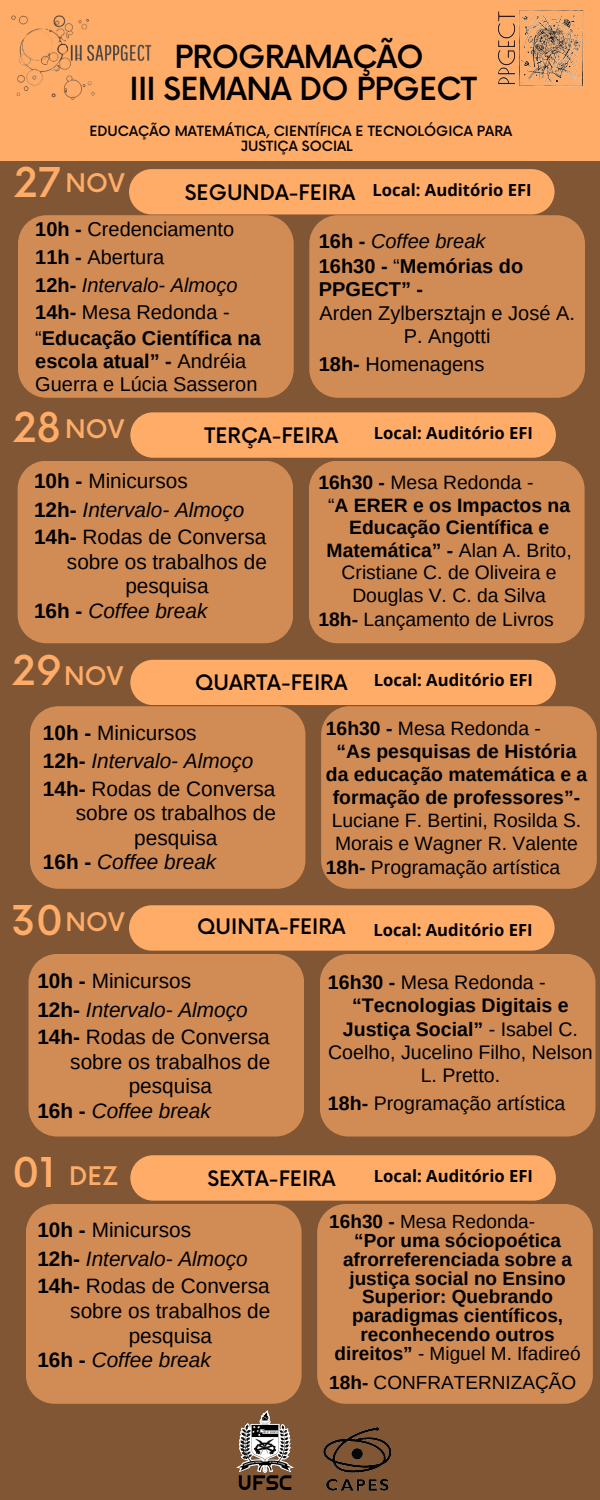
<style>
.page{position:relative;width:600px;height:1500px;background:#ffac68}
.page>*{position:absolute;margin:0;border:0;box-sizing:border-box;transform-origin:0 0}
.t1{font:500 40px "Now";color:#ffac68}
.t2{font:500 31px "Now";letter-spacing:-.025em;color:#000}
.t3{font:500 25px "Now";color:#ffac68}
.t4{font:20.8px/24.6px "Arimo";color:#000;text-align:center}
.t5{font:italic 20.8px "Arimo";color:#000}
.t6{font:500 20.8px "Now";color:#000}
.t7{font:20px/23.2px "Arimo";color:#000;text-align:center}
.t8{font:700 20px/23.2px "Arimo";color:#000}
.t9{font:italic 20px "Arimo";color:#000}
.t10{font:19.6px/23.2px "Arimo";color:#000;text-align:center}
.t11{font:700 19.4px/22.9px "Arimo";color:#000;text-align:center}
.t12{font:19.4px "Arimo";color:#000}
.t13{font:19.3px/22.5px "Arimo";color:#000;text-align:center}
.t14{font:700 19px/18.8px "Arimo";color:#000;text-align:center}
.t15{font:19px "Arimo";color:#000}
.t16{font:700 16.7px "Open Sans";color:#000}
.t17{font:500 13.8px/15px "Now";color:#000;text-align:center}
.s1{font-weight:700}
.s2{font-weight:700;font-style:normal}
.s3{font-weight:400}
</style>
<div class="page">
<div style="left:0;top:161px;width:600px;height:1339px;background:#805634"></div>
<div style="left:129px;top:169px;width:426px;height:45px;background:#ffac68"></div>
<img style="left:11px;top:15px;width:140px;height:85px">
<div style="left:18px;top:215px;width:276px;height:183px;background:#d18c55"></div>
<div style="left:309px;top:215px;width:276px;height:183px;background:#d18c55"></div>
<div style="left:18px;top:461px;width:275px;height:182px;background:#d18c55"></div>
<div style="left:309px;top:461px;width:276px;height:182px;background:#d18c55"></div>
<div style="left:30px;top:706px;width:275px;height:183px;background:#d18c55"></div>
<div style="left:321px;top:706px;width:276px;height:183px;background:#d18c55"></div>
<div style="left:29px;top:954px;width:275px;height:183px;background:#d18c55"></div>
<div style="left:320px;top:954px;width:275px;height:183px;background:#d18c55"></div>
<div style="left:26px;top:1204px;width:276px;height:200px;background:#d18c55"></div>
<div style="left:317px;top:1204px;width:276px;height:200px;background:#d18c55"></div>
<img style="left:497px;top:10px;width:87px;height:79px">
<img style="left:323px;top:1427px;width:69px;height:64px">
<img style="left:236px;top:1411px;width:58px;height:78px">
<div style="left:130px;top:412px;width:426px;height:46px;background:#ffac68"></div>
<div style="left:130px;top:660px;width:426px;height:45px;background:#ffac68"></div>
<div style="left:129px;top:905px;width:426px;height:46px;background:#ffac68"></div>
<div style="left:130px;top:1155px;width:426px;height:46px;background:#ffac68"></div>
<p class="t2" style="left:174px;top:40px;width:251px">PROGRAMAÇÃO</p>
<p class="t2" style="left:130px;top:72px;width:349px">III SEMANA DO PPGECT</p>
<p class="t17" style="left:89px;top:124px;width:424px">EDUCAÇÃO MATEMÁTICA, CIENTÍFICA E TECNOLÓGICA PARA<br>JUSTIÇA SOCIAL</p>
<p class="t16" style="left:372px;top:178px;width:161px">Local: Auditório EFI</p>
<p class="t1" style="left:14px;top:161px;width:48px">27</p>
<p class="t3" style="left:66px;top:170px;width:61px">NOV</p>
<p class="t6" style="left:185px;top:181px;width:172px">SEGUNDA-FEIRA</p>
<p class="t7" style="left:35px;top:218px;width:200px"><span class="s1">10h -</span> Credenciamento</p>
<p class="t7" style="left:35px;top:245px;width:130px"><span class="s1">11h -</span> Abertura</p>
<p class="t9" style="left:35px;top:274px;width:204px"><span class="s2">12h-</span> Intervalo- Almoço</p>
<p class="t7" style="left:35px;top:301px;width:196px"><span class="s1">14h-</span> Mesa Redonda -</p>
<p class="t8" style="left:35px;top:326px;width:227px"><span class="s3">“</span>Educação Científica na escola atual” - <span class="s3">Andréia<br>Guerra e Lúcia Sasseron</span></p>
<p class="t9" style="left:319px;top:230px;width:168px"><span class="s2">16h -</span> Coffee break</p>
<p class="t8" style="left:319px;top:255px;width:206px">16h30 - <span class="s3">“</span>Memórias do<br>PPGECT” -</p>
<p class="t7" style="left:319px;top:301px;width:257px">Arden Zylbersztajn e José A.<br>P. Angotti</p>
<p class="t7" style="left:319px;top:353px;width:167px"><span class="s1">18h-</span> Homenagens</p>
<p class="t1" style="left:13px;top:406px;width:49px">28</p>
<p class="t6" style="left:224px;top:413px;width:135px">TERÇA-FEIRA</p>
<p class="t4" style="left:34px;top:469px;width:155px"><span class="s1">10h -</span> Minicursos</p>
<p class="t5" style="left:34px;top:498px;width:212px"><span class="s2">12h-</span> Intervalo- Almoço</p>
<p class="t4" style="left:34px;top:525px;width:234px"><span class="s1">14h-</span> Rodas de Conversa</p>
<p class="t4" style="left:67px;top:549px;width:202px">sobre os trabalhos de pesquisa</p>
<p class="t5" style="left:34px;top:599px;width:175px"><span class="s2">16h -</span> Coffee break</p>
<p class="t3" style="left:65px;top:415px;width:61px">NOV</p>
<p class="t6" style="left:205px;top:424px;width:135px">TERÇA-FEIRA</p>
<p class="t16" style="left:374px;top:421px;width:161px">Local: Auditório EFI</p>
<p class="t13" style="left:318px;top:471px;width:217px"><span class="s1">16h30 -</span> Mesa Redonda -</p>
<p class="t13" style="left:327px;top:494px;width:247px">“<span class="s1">A ERER e os Impactos na<br>Educação Científica e<br>Matemática” -</span> Alan A. Brito,<br>Cristiane C. de Oliveira e<br>Douglas V. C. da Silva</p>
<p class="t13" style="left:318px;top:609px;width:237px"><span class="s1">18h-</span> Lançamento de Livros</p>
<p class="t1" style="left:12px;top:649px;width:52px">29</p>
<p class="t3" style="left:64px;top:663px;width:61px">NOV</p>
<p class="t6" style="left:195px;top:672px;width:154px">QUARTA-FEIRA</p>
<p class="t16" style="left:374px;top:668px;width:161px">Local: Auditório EFI</p>
<p class="t4" style="left:43px;top:720px;width:155px"><span class="s1">10h -</span> Minicursos</p>
<p class="t5" style="left:43px;top:750px;width:212px"><span class="s2">12h-</span> Intervalo- Almoço</p>
<p class="t4" style="left:43px;top:776px;width:234px"><span class="s1">14h-</span> Rodas de Conversa</p>
<p class="t4" style="left:76px;top:801px;width:202px">sobre os trabalhos de pesquisa</p>
<p class="t5" style="left:43px;top:851px;width:175px"><span class="s2">16h -</span> Coffee break</p>
<p class="t12" style="left:326px;top:717px;width:217px"><span class="s1">16h30 -</span> Mesa Redonda -</p>
<p class="t11" style="left:326px;top:740px;width:263px">“As pesquisas de História da educação matemática e a formação de professores”-<br><span class="s3">Luciane F. Bertini, Rosilda S.<br>Morais e Wagner R. Valente</span></p>
<p class="t12" style="left:326px;top:857px;width:236px"><span class="s1">18h-</span> Programação artística</p>
<p class="t1" style="left:11px;top:899px;width:54px">30</p>
<p class="t3" style="left:66px;top:909px;width:61px">NOV</p>
<p class="t6" style="left:197px;top:915px;width:150px">QUINTA-FEIRA</p>
<p class="t16" style="left:373px;top:919px;width:161px">Local: Auditório EFI</p>
<p class="t4" style="left:37px;top:969px;width:155px"><span class="s1">10h -</span> Minicursos</p>
<p class="t5" style="left:37px;top:998px;width:212px"><span class="s2">12h-</span> Intervalo- Almoço</p>
<p class="t4" style="left:37px;top:1025px;width:234px"><span class="s1">14h-</span> Rodas de Conversa</p>
<p class="t4" style="left:70px;top:1049px;width:202px">sobre os trabalhos de pesquisa</p>
<p class="t5" style="left:37px;top:1099px;width:175px"><span class="s2">16h -</span> Coffee break</p>
<p class="t10" style="left:328px;top:971px;width:219px"><span class="s1">16h30 -</span> Mesa Redonda -</p>
<p class="t10" style="left:328px;top:994px;width:266px"><span class="s1">“Tecnologias Digitais e<br>Justiça Social”</span> - Isabel C.<br>Coelho, Jucelino Filho, Nelson<br>L. Pretto.</p>
<p class="t10" style="left:328px;top:1092px;width:239px"><span class="s1">18h-</span> Programação artística</p>
<p class="t1" style="left:12px;top:1151px;width:45px">01</p>
<p class="t3" style="left:69px;top:1162px;width:51px">DEZ</p>
<p class="t6" style="left:207px;top:1167px;width:130px">SEXTA-FEIRA</p>
<p class="t16" style="left:374px;top:1164px;width:161px">Local: Auditório EFI</p>
<p class="t4" style="left:37px;top:1218px;width:155px"><span class="s1">10h -</span> Minicursos</p>
<p class="t5" style="left:37px;top:1247px;width:212px"><span class="s2">12h-</span> Intervalo- Almoço</p>
<p class="t4" style="left:37px;top:1274px;width:234px"><span class="s1">14h-</span> Rodas de Conversa</p>
<p class="t4" style="left:70px;top:1298px;width:202px">sobre os trabalhos de pesquisa</p>
<p class="t5" style="left:37px;top:1348px;width:175px"><span class="s2">16h -</span> Coffee break</p>
<p class="t15" style="left:329px;top:1211px;width:207px"><span class="s1">16h30 -</span> Mesa Redonda-</p>
<p class="t14" style="left:335px;top:1231px;width:247px">“Por uma sóciopoética afrorreferenciada sobre a justiça social no Ensino<br>Superior: Quebrando paradigmas científicos, reconhecendo outros direitos” <span class="s3">- Miguel M. Ifadireó</span></p>
<p class="t15" style="left:329px;top:1372px;width:248px"><span class="s1">18h-</span> CONFRATERNIZAÇÃO</p>
</div>
